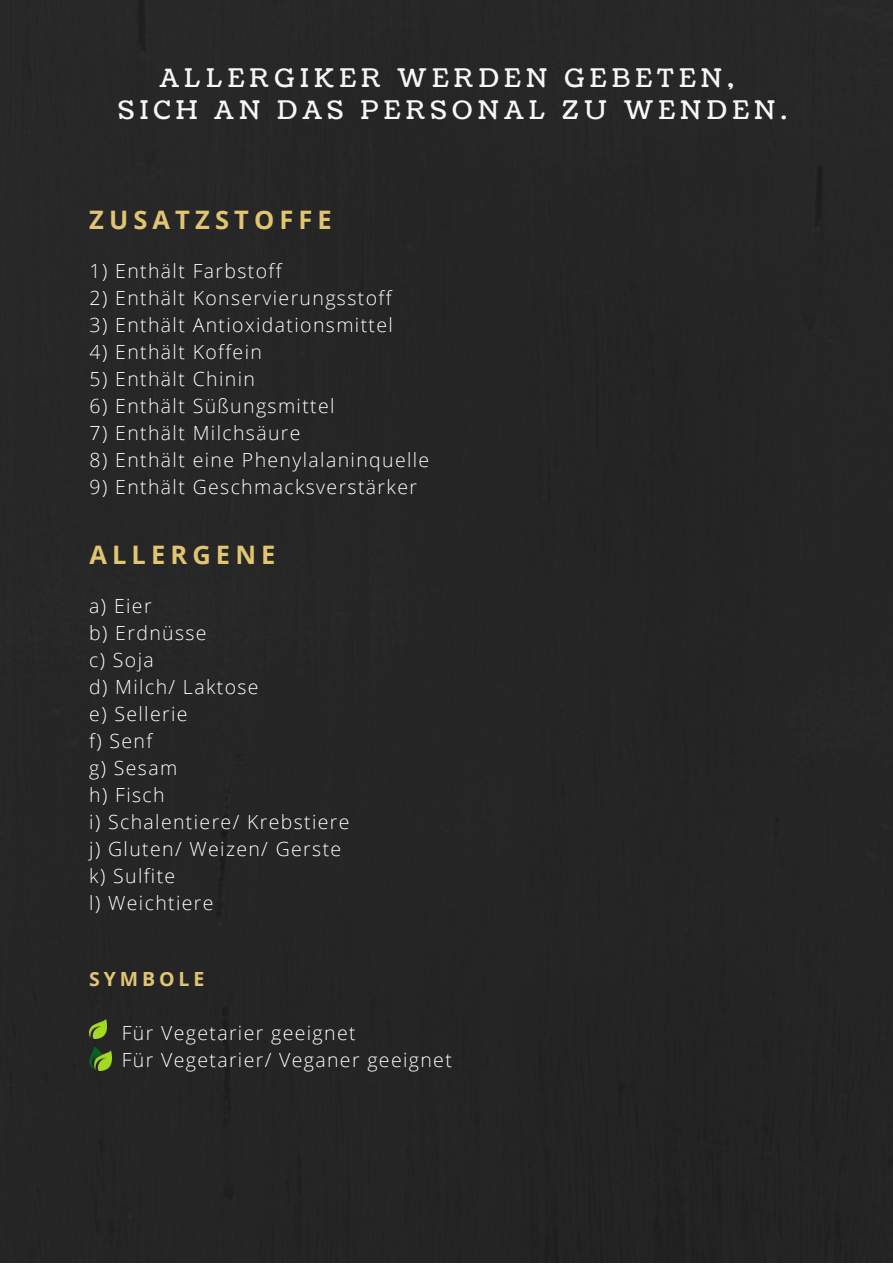
<style>
.page{position:relative;width:893px;height:1264px;background:#fff}
.page>*{position:absolute;margin:0;border:0;box-sizing:border-box;transform-origin:0 0}
.t1{font:25.5px/31.5px "Coustard";letter-spacing:.21em;color:#f9f7f6;text-align:center}
.t2{font:700 25.5px "Open Sans";letter-spacing:.2em;color:#e1c571}
.t3{font:300 19.5px/27px "Open Sans";letter-spacing:.07em;color:#fff}
.t4{font:700 19.5px "Open Sans";letter-spacing:.2em;color:#e1c571}
</style>
<div class="page">
<div style="left:0;top:0;width:892px;height:1262px;background:#252525"></div>
<img style="left:89px;top:1046px;width:23px;height:24px">
<img style="left:89px;top:1019px;width:17px;height:19px">
<h1 class="t1" style="left:118px;top:63px;width:670px">ALLERGIKER WERDEN GEBETEN,<br>SICH AN DAS PERSONAL ZU WENDEN.</h1>
<h1 class="t2" style="left:89px;top:202px;width:244px">ZUSATZSTOFFE</h1>
<p class="t3" style="left:90px;top:257px;width:193px">1) Enthält Farbstoff</p>
<p class="t3" style="left:90px;top:284px;width:303px">2) Enthält Konservierungsstoff</p>
<p class="t3" style="left:90px;top:311px;width:305px">3) Enthält Antioxidationsmittel</p>
<p class="t3" style="left:90px;top:338px;width:174px">4) Enthält Koffein</p>
<p class="t3" style="left:90px;top:365px;width:167px">5) Enthält Chinin</p>
<p class="t3" style="left:90px;top:392px;width:246px">6) Enthält Süßungsmittel</p>
<p class="t3" style="left:90px;top:419px;width:212px">7) Enthält Milchsäure</p>
<p class="t3" style="left:90px;top:446px;width:341px">8) Enthält eine Phenylalaninquelle</p>
<p class="t3" style="left:90px;top:473px;width:329px">9) Enthält Geschmacksverstärker</p>
<h1 class="t2" style="left:89px;top:536px;width:187px">ALLERGENE</h1>
<p class="t3" style="left:89px;top:592px;width:262px">a) Eier<br>b) Erdnüsse<br>c) Soja<br>d) Milch/ Laktose<br>e) Sellerie<br>f) Senf<br>g) Sesam<br>h) Fisch<br>i) Schalentiere/ Krebstiere j) Gluten/ Weizen/ Gerste k) Sulfite<br>l) Weichtiere</p>
<p class="t4" style="left:89px;top:965px;width:117px">SYMBOLE</p>
<p class="t3" style="left:122px;top:1019px;width:331px">Für Vegetarier geeignet<br>Für Vegetarier/ Veganer geeignet</p>
</div>
